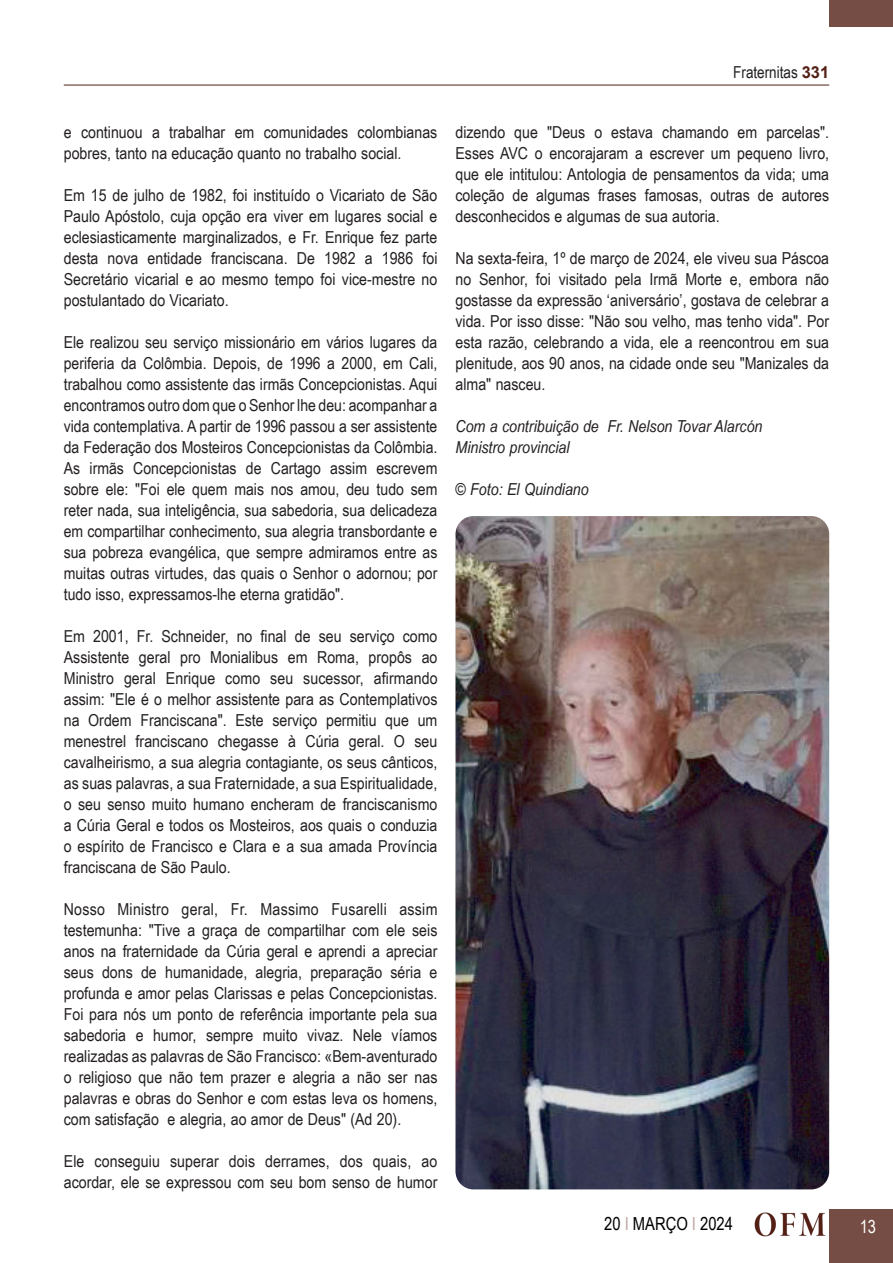
<style>
.page{position:relative;width:893px;height:1263px;background:#fff}
.page>*{position:absolute;margin:0;border:0;box-sizing:border-box;transform-origin:0 0}
.t1{font:18px "Arial Narrow";color:#000}
.t2{font:18px "Arial Narrow";color:#fff}
.Titolo{font:16.5px/21px "Arial Narrow";color:#231f20;text-align:justify;scale:1.05 1}
.Titolo-2{font:16.5px/21px "Arial Narrow";color:#231f20;text-align:justify;scale:1.04 1}
.Titolo-3{font:italic 16.5px/21px "Arial Narrow";color:#231f20;scale:1.05 1}
.Titolo-4{font:16.5px "Arial Narrow";color:#231f20}
.s1{font-family:"Arial";font-weight:700;color:#542015}
.s2{color:#bba6a1}
.s3{color:#000001}
</style>
<div class="page">
<div style="left:829px;top:1209px;width:64px;height:54px;background:#764d44"></div>
<hr style="left:64px;top:85px;width:765px;height:1px;background:#542015">
<div style="left:829px;top:0;width:64px;height:27px;background:#764d44"></div>
<img style="left:755px;top:1212px;width:71px;height:24px">
<img style="left:455px;top:516px;width:374px;height:673px">
<p class="Titolo-4" style="left:733px;top:60px;width:97px">Fraternitas <span class="s1">331</span></p>
<p class="Titolo" style="left:64px;top:121px;width:357px">e continuou a trabalhar em comunidades colombianas pobres, tanto na educação quanto no trabalho social.</p>
<p class="Titolo" style="left:64px;top:184px;width:357px">Em 15 de julho de 1982, foi instituído o Vicariato de São Paulo Apóstolo, cuja opção era viver em lugares social e eclesiasticamente marginalizados, e Fr. Enrique fez parte desta nova entidade franciscana. De 1982 a 1986 foi Secretário vicarial e ao mesmo tempo foi vice-mestre no postulantado do Vicariato.</p>
<p class="Titolo-2" style="left:64px;top:331px;width:361px">Ele realizou seu serviço missionário em vários lugares da periferia da Colômbia. Depois, de 1996 a 2000, em Cali, trabalhou como assistente das irmãs Concepcionistas. Aqui encontramos outro dom que o Senhor lhe deu: acompanhar a vida contemplativa. A partir de 1996 passou a ser assistente da Federação dos Mosteiros Concepcionistas da Colômbia.<br>As irmãs Concepcionistas de Cartago assim escrevem sobre ele: "Foi ele quem mais nos amou, deu tudo sem reter nada, sua inteligência, sua sabedoria, sua delicadeza em compartilhar conhecimento, sua alegria transbordante e sua pobreza evangélica, que sempre admiramos entre as muitas outras virtudes, das quais o Senhor o adornou; por tudo isso, expressamos-lhe eterna gratidão".</p>
<p class="Titolo" style="left:64px;top:625px;width:358px">Em 2001, Fr. Schneider, no final de seu serviço como Assistente geral pro Monialibus em Roma, propôs ao Ministro geral Enrique como seu sucessor, afirmando assim: "Ele é o melhor assistente para as Contemplativos na Ordem Franciscana". Este serviço permitiu que um menestrel franciscano chegasse à Cúria geral. O seu cavalheirismo, a sua alegria contagiante, os seus cânticos, as suas palavras, a sua Fraternidade, a sua Espiritualidade, o seu senso muito humano encheram de franciscanismo a Cúria Geral e todos os Mosteiros, aos quais o conduzia o espírito de Francisco e Clara e a sua amada Província franciscana de São Paulo.</p>
<p class="Titolo" style="left:64px;top:898px;width:357px">Nosso Ministro geral, Fr. Massimo Fusarelli assim testemunha: "Tive a graça de compartilhar com ele seis anos na fraternidade da Cúria geral e aprendi a apreciar seus dons de humanidade, alegria, preparação séria e profunda e amor pelas Clarissas e pelas Concepcionistas.<br>Foi para nós um ponto de referência importante pela sua sabedoria e humor, sempre muito vivaz. Nele víamos realizadas as palavras de São Francisco: «Bem-aventurado o religioso que não tem prazer e alegria a não ser nas palavras e obras do Senhor e com estas leva os homens, com satisfação e alegria, ao amor de Deus" (Ad 20).</p>
<p class="Titolo" style="left:64px;top:1150px;width:357px">Ele conseguiu superar dois derrames, dos quais, ao acordar, ele se expressou com seu bom senso de humor</p>
<p class="Titolo" style="left:455px;top:121px;width:357px">dizendo que "Deus o estava chamando em parcelas".<br>Esses AVC o encorajaram a escrever um pequeno livro, que ele intitulou: Antologia de pensamentos da vida; uma coleção de algumas frases famosas, outras de autores desconhecidos e algumas de sua autoria.</p>
<p class="Titolo" style="left:455px;top:247px;width:357px">Na sexta-feira, 1º de março de 2024, ele viveu sua Páscoa no Senhor, foi visitado pela Irmã Morte e, embora não gostasse da expressão ‘aniversário’, gostava de celebrar a vida. Por isso disse: "Não sou velho, mas tenho vida". Por esta razão, celebrando a vida, ele a reencontrou em sua plenitude, aos 90 anos, na cidade onde seu "Manizales da alma" nasceu.</p>
<p class="Titolo-3" style="left:455px;top:415px;width:294px">Com a contribuição de Fr. Nelson Tovar Alarcón<br>Ministro provincial</p>
<p class="Titolo-3" style="left:455px;top:478px;width:128px">© Foto: El Quindiano</p>
<p class="t1" style="left:604px;top:1210px;width:130px">20 <span class="s2">I</span> <span class="s3">MARÇO</span> <span class="s2">I</span> 2024</p>
<p class="t2" style="left:860px;top:1213px;width:18px">13</p>
</div>
